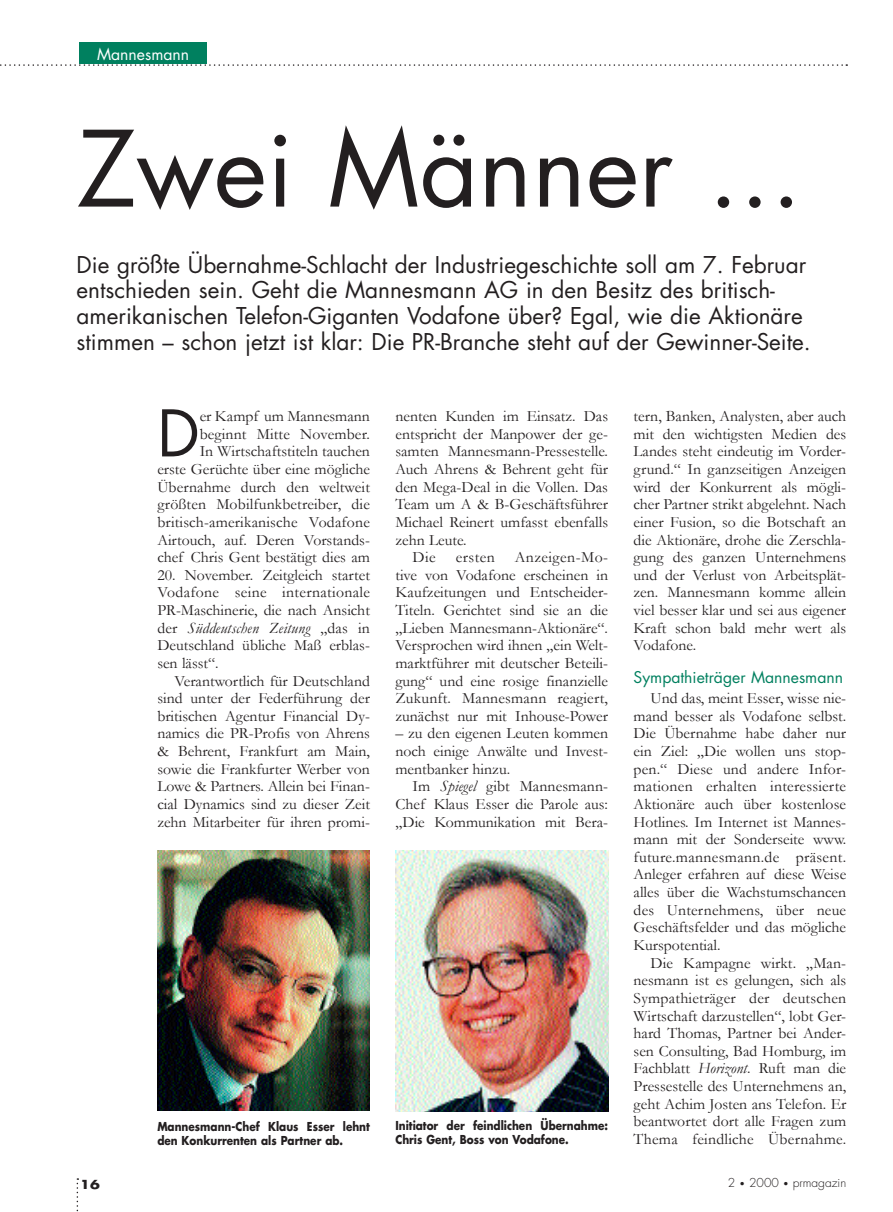
<style>
.page{position:relative;width:893px;height:1212px;background:#fff}
.page>*{position:absolute;margin:0;border:0;box-sizing:border-box;transform-origin:0 0}
.t1{font:102px "Futura";color:#231f20}
.t2{font:62.55px "Futura";color:#231f20}
.t3{font:22.5px/25.5px "Futura";color:#231f20}
.t4{font:15.75px/17.7px "Garamond";color:#231f20;text-align:justify}
.t5{font:15.75px "Futura";color:#00805f}
.t6{font:15.75px "Futura";color:#fff}
.t7{font:700 12.15px "Futura";color:#231f20;scale:1.18 1}
.t8{font:700 12px/14.2px "Futura";color:#231f20;scale:.87 1}
.t9{font:300 12px "Futura";color:#231f20}
.s1{font-style:italic}
.s2{font-size:9px}
</style>
<div class="page">
<svg style="left:77px;top:1178px;width:1px;height:34px"></svg>
<div style="left:79px;top:42px;width:128px;height:21px;background:#00805f"></div>
<svg style="left:0;top:64px;width:847px;height:2px"></svg>
<img style="left:157px;top:851px;width:213px;height:259px">
<img style="left:395px;top:851px;width:213px;height:260px">
<p class="t6" style="left:97px;top:44px;width:94px">Mannesmann</p>
<h1 class="t1" style="left:77px;top:104px;width:727px">Zwei Männer ...</h1>
<p class="t3" style="left:77px;top:252px;width:736px">Die größte Übernahme-Schlacht der Industriegeschichte soll am 7. Februar entschieden sein. Geht die Mannesmann AG in den Besitz des britisch&shy;amerikanischen Telefon-Giganten Vodafone über? Egal, wie die Aktionäre stimmen – schon jetzt ist klar: Die PR-Branche steht auf der Gewinner-Seite.</p>
<h2 class="t2" style="left:157px;top:393px;width:44px">D</h2>
<p class="t4" style="left:157px;top:407px;width:214px;text-align:right">er Kampf um Mannesmann beginnt Mitte November.<br>In Wirtschaftstiteln tauchen<br>erste Gerüchte über eine mögliche<br>Übernahme durch den weltweit größten Mobilfunkbetreiber, die britisch-amerikanische Vodafone<br>Airtouch, auf. Deren Vorstands&shy;chef Chris Gent bestätigt dies am</p>
<p class="t4" style="left:157px;top:566px;width:214px">20. November. Zeitgleich startet Vodafone seine internationale PR-Maschinerie, die nach Ansicht der <span class="s1">Süddeutschen Zeitung</span> „das in Deutschland übliche Maß erblas&shy;sen lässt“.</p>
<p class="t4" style="left:157px;top:671px;width:214px;text-indent:17px">Verantwortlich für Deutschland sind unter der Federführung der britischen Agentur Financial Dy&shy;namics die PR-Profis von Ahrens &amp; Behrent, Frankfurt am Main, sowie die Frankfurter Werber von Lowe &amp; Partners. Allein bei Finan&shy;cial Dynamics sind zu dieser Zeit zehn Mitarbeiter für ihren promi-</p>
<p class="t4" style="left:395px;top:407px;width:214px">nenten Kunden im Einsatz. Das</p>
<p class="t4" style="left:395px;top:425px;width:214px">entspricht der Manpower der ge-</p>
<p class="t4" style="left:395px;top:442px;width:214px">samten Mannesmann-Pressestelle.</p>
<p class="t4" style="left:395px;top:460px;width:214px">Auch Ahrens &amp; Behrent geht für</p>
<p class="t4" style="left:395px;top:477px;width:214px">den Mega-Deal in die Vollen. Das</p>
<p class="t4" style="left:395px;top:495px;width:214px">Team um A &amp; B-Geschäftsführer</p>
<p class="t4" style="left:395px;top:513px;width:214px">Michael Reinert umfasst ebenfalls</p>
<p class="t4" style="left:395px;top:530px;width:73px">zehn Leute.</p>
<p class="t4" style="left:412px;top:548px;width:25px">Die</p>
<p class="t4" style="left:456px;top:548px;width:40px">ersten</p>
<p class="t4" style="left:395px;top:548px;width:214px;text-indent:119px">Anzeigen-Mo&shy;tive von Vodafone erscheinen in Kaufzeitungen und Entscheider-Titeln. Gerichtet sind sie an die „Lieben Mannesmann-Aktionäre“.<br>Versprochen wird ihnen „ein Welt&shy;marktführer mit deutscher Beteili&shy;gung“ und eine rosige finanzielle Zukunft. Mannesmann reagiert, zunächst nur mit Inhouse-Power</p>
<p class="t4" style="left:395px;top:724px;width:214px">– zu den eigenen Leuten kommen noch einige Anwälte und Invest&shy;mentbanker hinzu.</p>
<p class="t4" style="left:395px;top:777px;width:214px;text-indent:17px">Im <span class="s1">Spiegel</span> gibt Mannesmann-Chef Klaus Esser die Parole aus: „Die Kommunikation mit Bera-</p>
<p class="t8" style="left:157px;top:1119px;width:246px">Mannesmann-Chef Klaus Esser lehnt den Konkurrenten als Partner ab.</p>
<p class="t8" style="left:395px;top:1118px;width:246px">Initiator der feindlichen Übernahme:<br>Chris Gent, Boss von Vodafone.</p>
<p class="t4" style="left:634px;top:407px;width:214px">tern, Banken, Analysten, aber auch mit den wichtigsten Medien des Landes steht eindeutig im Vorder&shy;grund.“ In ganzseitigen Anzeigen wird der Konkurrent als mögli&shy;cher Partner strikt abgelehnt. Nach einer Fusion, so die Botschaft an die Aktionäre, drohe die Zerschla&shy;gung des ganzen Unternehmens und der Verlust von Arbeitsplät&shy;zen. Mannesmann komme allein viel besser klar und sei aus eigener Kraft schon bald mehr wert als Vodafone.</p>
<p class="t5" style="left:634px;top:667px;width:211px">Sympathieträger Mannesmann</p>
<p class="t4" style="left:634px;top:689px;width:214px;text-indent:17px">Und das, meint Esser, wisse nie&shy;mand besser als Vodafone selbst.<br>Die Übernahme habe daher nur ein Ziel: „Die wollen uns stop&shy;pen.“ Diese und andere Infor&shy;mationen erhalten interessierte Aktionäre auch über kostenlose Hotlines. Im Internet ist Mannes&shy;mann mit der Sonderseite www. future.mannesmann.de präsent.<br>Anleger erfahren auf diese Weise alles über die Wachstumschancen des Unternehmens, über neue Geschäftsfelder und das mögliche Kurspotential.</p>
<p class="t4" style="left:634px;top:953px;width:214px;text-indent:17px">Die Kampagne wirkt. „Man&shy;nesmann ist es gelungen, sich als Sympathieträger der deutschen Wirtschaft darzustellen“, lobt Ger&shy;hard Thomas, Partner bei Ander&shy;sen Consulting, Bad Homburg, im Fachblatt <span class="s1">Horizont</span>. Ruft man die Pressestelle des Unternehmens an, geht Achim Josten ans Telefon. Er beantwortet dort alle Fragen zum Thema feindliche Übernahme.</p>
<p class="t7" style="left:80px;top:1176px;width:18px">16</p>
<p class="t9" style="left:728px;top:1175px;width:120px">2 <span class="s2">•</span> 2000 <span class="s2">•</span> prmagazin</p>
</div>
